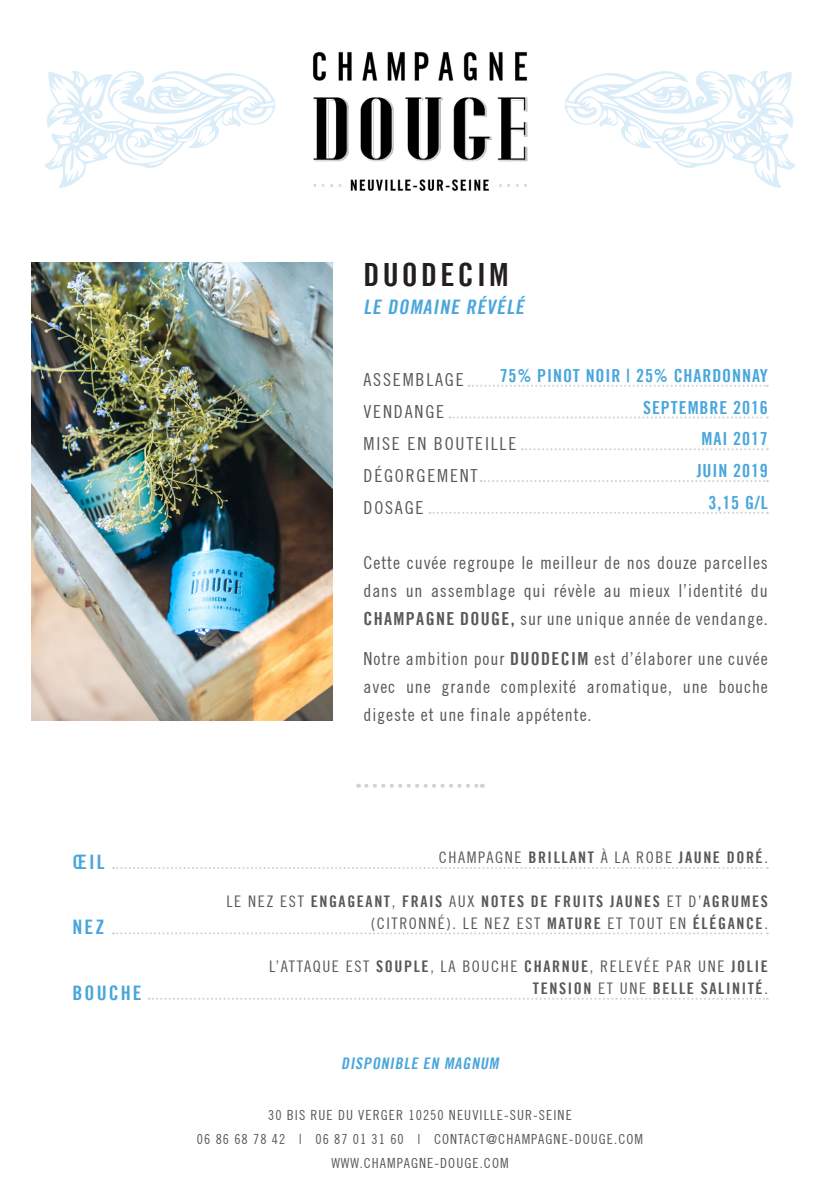
<style>
.page{position:relative;width:840px;height:1191px;background:#fff}
.page>*{position:absolute;margin:0;border:0;box-sizing:border-box;transform-origin:0 0}
.t1{font:32px "Trade Gothic LT Bold Cond Twenty";letter-spacing:.1em;color:#231f20}
.t2{font:italic 20px "Trade Gothic LT Bold Cond Twenty";color:#48a6dc}
.t3{font:20px "Trade Gothic Bold Cond Twenty";letter-spacing:.1em;color:#48a6dc}
.t4{font:condensed 18px/28px "Trade Gothic No.18";letter-spacing:.05em;color:#57585a;text-align:justify}
.t5{font:18px/31.4px "Trade Gothic LT Bold Cond Twenty";letter-spacing:.05em;color:#48a6dc;text-align:right}
.t6{font:condensed 18px/32px "Trade Gothic No.18";letter-spacing:.1em;color:#57585a}
.t7{font:condensed 16px "Trade Gothic No.18";letter-spacing:.1em;color:#57585a}
.t8{font:16px "Trade Gothic LT Bold Cond Twenty";letter-spacing:.1em;color:#57585a}
.t9{font:italic 16px "Trade Gothic LT Bold Cond Twenty";color:#48a6dc}
.t10{font:condensed 14px/23.6px "Trade Gothic No.18";letter-spacing:.075em;color:#57585a;text-align:center}
.s1{font-family:"Trade Gothic LT Bold Cond Twenty";font-stretch:normal}
.s2{font-family:"Trade Gothic No.18";font-stretch:condensed}
</style>
<div class="page">
<img style="left:275px;top:51px;width:253px;height:140px">
<svg style="left:468px;top:385px;width:299px;height:2px"></svg>
<svg style="left:366px;top:783px;width:116px;height:4px"></svg>
<svg style="left:113px;top:867px;width:654px;height:2px"></svg>
<svg style="left:113px;top:932px;width:654px;height:2px"></svg>
<svg style="left:149px;top:997px;width:618px;height:2px"></svg>
<svg style="left:449px;top:416px;width:318px;height:2px"></svg>
<svg style="left:521px;top:448px;width:246px;height:2px"></svg>
<svg style="left:480px;top:480px;width:287px;height:2px"></svg>
<svg style="left:429px;top:512px;width:338px;height:2px"></svg>
<img style="left:31px;top:262px;width:301px;height:458px">
<svg style="left:564px;top:70px;width:230px;height:118px"></svg>
<svg style="left:45px;top:70px;width:230px;height:118px"></svg>
<p class="t3" style="left:73px;top:849px;width:33px">ŒIL</p>
<p class="t3" style="left:73px;top:915px;width:33px">NEZ</p>
<p class="t3" style="left:73px;top:980px;width:70px">BOUCHE</p>
<h1 class="t1" style="left:363px;top:255px;width:147px">DUODECIM</h1>
<p class="t2" style="left:363px;top:295px;width:166px">LE DOMAINE RÉVÉLÉ</p>
<p class="t5" style="left:499px;top:359px;width:269px">75% PINOT NOIR | 25% CHARDONNAY<br>SEPTEMBRE 2016<br>MAI 2017</p>
<p class="t5" style="left:696px;top:455px;width:73px">JUIN 2019<br>3,15 G/L</p>
<p class="t6" style="left:363px;top:364px;width:154px">ASSEMBLAGE<br>VENDANGE<br>MISE EN BOUTEILLE<br>DÉGORGEMENT<br>DOSAGE</p>
<p class="t4" style="left:363px;top:550px;width:405px">Cette cuvée regroupe le meilleur de nos douze parcelles dans un assemblage qui révèle au mieux l’identité du <span class="s1">CHAMPAGNE DOUGE,</span> sur une unique année de vendange.</p>
<p class="t4" style="left:363px;top:646px;width:405px">Notre ambition pour <span class="s1">DUODECIM</span> est d’élaborer une cuvée avec une grande complexité aromatique, une bouche digeste et une finale appétente.</p>
<p class="t7" style="left:438px;top:851px;width:330px">CHAMPAGNE <span class="s1">BRILLANT</span> À LA ROBE <span class="s1">JAUNE DORÉ</span>.</p>
<p class="t8" style="left:226px;top:891px;width:542px"><span class="s2">LE NEZ EST</span> ENGAGEANT<span class="s2">,</span> FRAIS <span class="s2">AUX</span> NOTES DE FRUITS JAUNES <span class="s2">ET D’</span>AGRUMES</p>
<p class="t7" style="left:370px;top:917px;width:398px">(CITRONNÉ). LE NEZ EST <span class="s1">MATURE</span> ET TOUT EN <span class="s1">ÉLÉGANCE</span>.</p>
<p class="t7" style="left:269px;top:960px;width:500px">L’ATTAQUE EST <span class="s1">SOUPLE</span>, LA BOUCHE <span class="s1">CHARNUE</span>, RELEVÉE PAR UNE <span class="s1">JOLIE</span></p>
<p class="t8" style="left:532px;top:978px;width:236px">TENSION <span class="s2">ET UNE</span> BELLE SALINITÉ<span class="s2">.</span></p>
<p class="t9" style="left:341px;top:1053px;width:162px">DISPONIBLE EN MAGNUM</p>
<p class="t10" style="left:197px;top:1104px;width:447px">30 BIS RUE DU VERGER 10250 NEUVILLE-SUR-SEINE<br>06 86 68 78 42 | 06 87 01 31 60 | CONTACT@CHAMPAGNE-DOUGE.COM<br>WWW.CHAMPAGNE-DOUGE.COM</p>
</div>
